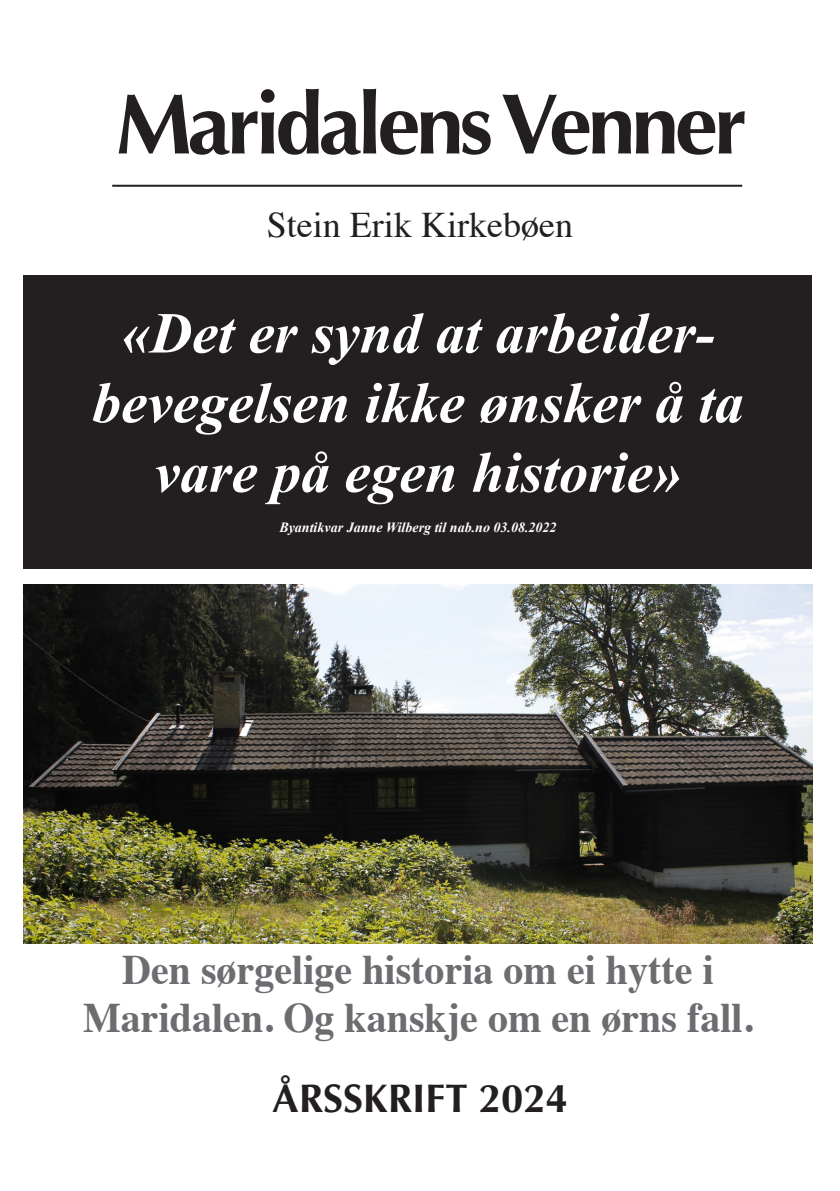
<style>
.page{position:relative;width:840px;height:1191px;background:#fff}
.page>*{position:absolute;margin:0;border:0;box-sizing:border-box;transform-origin:0 0}
.logo{font:700 86px "Optima";letter-spacing:-.05em;color:#231f20}
.t1{font:italic 700 58px/69.6px "Times New Roman";color:#fff;text-align:center}
.Overskrift{font:700 42px/48px "Times";color:#6c6d70;text-align:center;scale:.95 1}
.MT{font:700 40px "Optima";color:#231f20}
.t2{font:36px "Times";color:#231f20}
.t3{font:italic 700 14px "Times New Roman";color:#fff}
</style>
<div class="page">
<hr style="left:112px;top:185px;width:629px;height:2px;background:#231f20">
<div style="left:24px;top:276px;width:787px;height:293px;background:#231f20"></div>
<img style="left:24px;top:584px;width:787px;height:359px">
<p class="logo" style="left:116px;top:74px;width:632px">Maridalens Venner</p>
<p class="t2" style="left:267px;top:191px;width:307px">Stein Erik Kirkebøen</p>
<p class="t1" style="left:121px;top:297px;width:594px">«Det er synd at arbeider-</p>
<p class="t1" style="left:92px;top:366px;width:652px">bevegelsen ikke ønsker å ta vare på egen historie»</p>
<p class="t3" style="left:279px;top:518px;width:278px">Byantikvar Janne Wilberg til nab.no 03.08.2022</p>
<p class="Overskrift" style="left:83px;top:941px;width:706px">Den sørgelige historia om ei hytte i<br>Maridalen. Og kanskje om en ørns fall.</p>
<p class="MT" style="left:272px;top:1075px;width:297px">ÅRSSKRIFT 2024</p>
</div>
